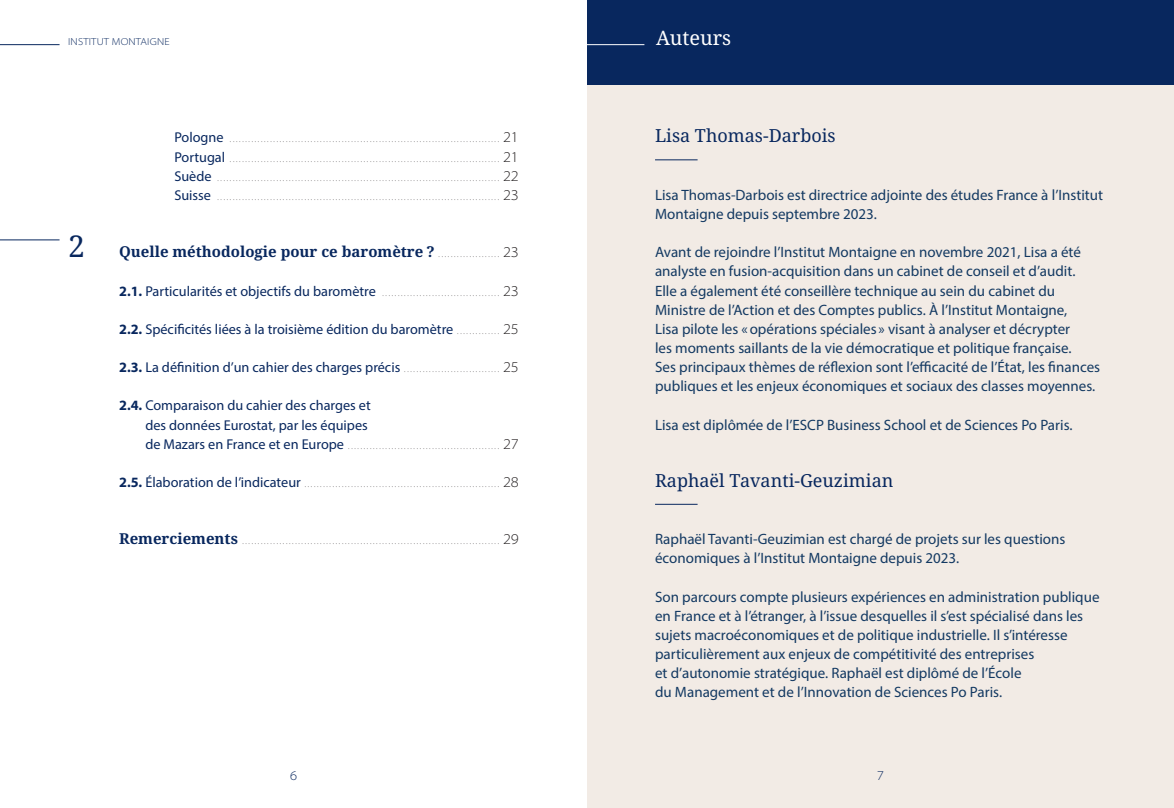
<style>
.page{position:relative;width:1174px;height:808px;background:#fff}
.page>*{position:absolute;margin:0;border:0;box-sizing:border-box;transform-origin:0 0}
.t1{font:19.95px "Noto Serif";color:#fff}
.t2{font:18px "Noto Serif";color:#08275e}
.t3{font:15px/19.2px "Myriad Pro";color:#133962}
.t4{font:700 15px "Noto Serif";color:#08275e}
.t5{font:300 semi-expanded 15px "Myriad Pro";color:#231f20}
.t6{font:14.25px/19.2px "Myriad Pro";color:#08275e}
.t7{font:300 semi-expanded 13.5px "Myriad Pro";color:#08275e}
.t8{font:300 semi-expanded 13.2px "Myriad Pro";color:#08275e}
.t9{font:300 semi-expanded 10.2px "Myriad Pro";letter-spacing:.02em;color:#08275e}
.s1{font-weight:400;font-size:30px}
.s2{font-family:"Myriad Pro";font-weight:300;font-stretch:semi-expanded;font-size:7.5px;color:#231f20}
.s3{font-family:"Myriad Pro";font-weight:300;font-stretch:semi-expanded;color:#231f20}
.s4{font-weight:700}
</style>
<div class="page">
<div style="left:587px;top:0;width:587px;height:85px;background:#08275e"></div>
<div style="left:587px;top:85px;width:587px;height:723px;background:#f2ebe5"></div>
<hr style="left:0;top:44px;width:60px;height:1px;background:#08275e">
<hr style="left:655px;top:159px;width:42px;height:1px;background:#08275e">
<hr style="left:655px;top:504px;width:42px;height:1px;background:#08275e">
<hr style="left:587px;top:44px;width:57px;height:1px;background:#fff">
<hr style="left:0;top:239px;width:60px;height:1px;background:#08275e">
<p class="t9" style="left:68px;top:35px;width:103px">INSTITUT MONTAIGNE</p>
<p class="t6" style="left:174px;top:128px;width:51px">Pologne</p>
<p class="t5" style="left:503px;top:128px;width:17px">21</p>
<p class="t6" style="left:174px;top:147px;width:52px">Portugal</p>
<p class="t5" style="left:503px;top:147px;width:17px">21</p>
<p class="t6" style="left:174px;top:166px;width:39px">Suède</p>
<p class="t5" style="left:503px;top:167px;width:17px">22</p>
<p class="t6" style="left:174px;top:185px;width:38px">Suisse</p>
<p class="t5" style="left:503px;top:186px;width:17px">23</p>
<p class="t4" style="left:68px;top:241px;width:452px"><span class="s1">2</span> Quelle méthodologie pour ce baromètre ? <span class="s2">. . . . . . . . . . . . . . . . . . .</span> <span class="s3">23</span></p>
<p class="t6" style="left:119px;top:281px;width:258px"><span class="s4">2.1.</span> Particularités et objectifs du baromètre</p>
<p class="t5" style="left:503px;top:281px;width:17px">23</p>
<p class="t6" style="left:119px;top:319px;width:336px"><span class="s4">2.2.</span> Spécificités liées à la troisième édition du baromètre</p>
<p class="t5" style="left:503px;top:320px;width:17px">25</p>
<p class="t6" style="left:119px;top:357px;width:283px"><span class="s4">2.3.</span> La définition d’un cahier des charges précis</p>
<p class="t5" style="left:503px;top:358px;width:17px">25</p>
<p class="t6" style="left:145px;top:396px;width:227px;text-indent:-26px"><span class="s4">2.4.</span> Comparaison du cahier des charges et des données Eurostat, par les équipes de Mazars en France et en Europe</p>
<p class="t5" style="left:503px;top:434px;width:17px">27</p>
<p class="t6" style="left:119px;top:472px;width:183px"><span class="s4">2.5.</span> Élaboration de l’indicateur</p>
<p class="t5" style="left:503px;top:473px;width:17px">28</p>
<p class="t4" style="left:119px;top:528px;width:120px">Remerciements</p>
<p class="t5" style="left:503px;top:530px;width:17px">29</p>
<p class="t8" style="left:290px;top:767px;width:8px">6</p>
<h1 class="t1" style="left:656px;top:24px;width:77px">Auteurs</h1>
<p class="t2" style="left:655px;top:124px;width:182px">Lisa Thomas-Darbois</p>
<p class="t3" style="left:655px;top:185px;width:449px">Lisa Thomas-Darbois est directrice adjointe des études France à l’Institut<br>Montaigne depuis septembre 2023.</p>
<p class="t3" style="left:655px;top:242px;width:446px">Avant de rejoindre l’Institut Montaigne en novembre 2021, Lisa a été analyste en fusion-acquisition dans un cabinet de conseil et d’audit.<br>Elle a également été conseillère technique au sein du cabinet du Ministre de l’Action et des Comptes publics. À l’Institut Montaigne,<br>Lisa pilote les «opérations spéciales » visant à analyser et décrypter<br>les moments saillants de la vie démocratique et politique française.<br>Ses principaux thèmes de réflexion sont l’efficacité de l’État, les finances publiques et les enjeux économiques et sociaux des classes moyennes.</p>
<p class="t3" style="left:655px;top:415px;width:419px">Lisa est diplômée de l’ESCP Business School et de Sciences Po Paris.</p>
<p class="t2" style="left:655px;top:468px;width:240px">Raphaël Tavanti-Geuzimian</p>
<p class="t3" style="left:655px;top:529px;width:412px">Raphaël Tavanti-Geuzimian est chargé de projets sur les questions économiques à l’Institut Montaigne depuis 2023.</p>
<p class="t3" style="left:655px;top:587px;width:446px">Son parcours compte plusieurs expériences en administration publique en France et à l’étranger, à l’issue desquelles il s’est spécialisé dans les sujets macroéconomiques et de politique industrielle. Il s’intéresse particulièrement aux enjeux de compétitivité des entreprises<br>et d’autonomie stratégique. Raphaël est diplômé de l’École<br>du Management et de l’Innovation de Sciences Po Paris.</p>
<p class="t7" style="left:877px;top:767px;width:9px">7</p>
</div>
